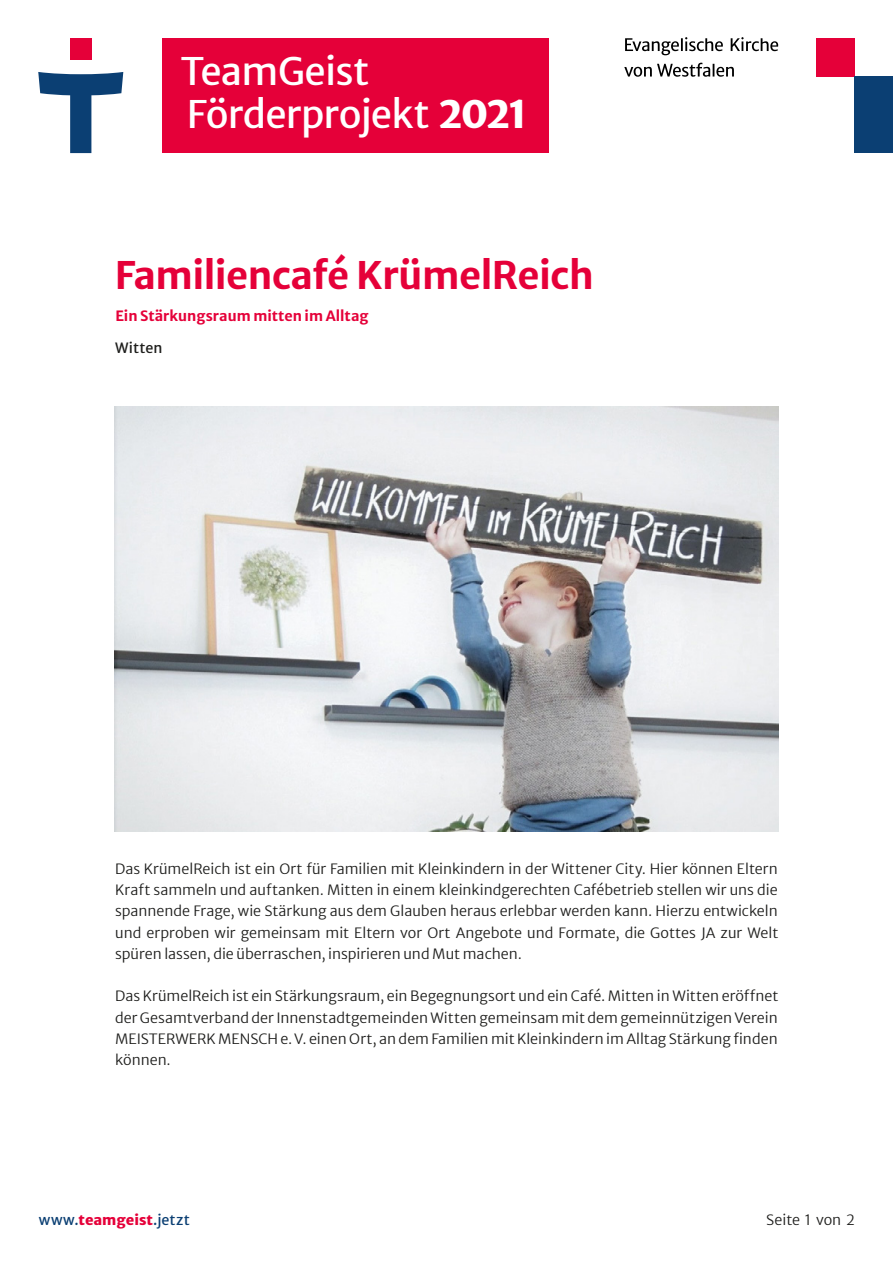
<style>
.page{position:relative;width:893px;height:1263px;background:#fff}
.page>*{position:absolute;margin:0;border:0;box-sizing:border-box;transform-origin:0 0}
.t1{font:38.1px/42.5px "Merriweather Sans E Kv W";letter-spacing:-.015em;color:#fff}
.t2{font:700 38.1px "Merriweather Sans E Kv W";letter-spacing:-.015em;color:#e50039}
.t3{font:300 14.25px/21.3px "Merriweather Sans E Kv W";color:#1d1d1b;text-align:justify}
.t4{font:700 14.25px "Merriweather Sans E Kv W";color:#e50039}
.t5{font:14.25px "Merriweather Sans E Kv W";letter-spacing:.025em;color:#0b3f73}
.t6{font:14.25px "Merriweather Sans E Kv W";letter-spacing:.005em;color:#1d1d1b}
.s1{font-weight:900}
.s2{font-weight:900;color:#e50039}
</style>
<div class="page">
<div style="left:162px;top:38px;width:387px;height:115px;background:#e50039"></div>
<div style="left:70px;top:38px;width:21px;height:22px;background:#e50039"></div>
<svg style="left:38px;top:72px;width:85px;height:81px"></svg>
<svg style="left:624px;top:37px;width:154px;height:40px"></svg>
<div style="left:816px;top:38px;width:39px;height:39px;background:#e50039"></div>
<div style="left:855px;top:77px;width:38px;height:76px;background:#0b3f73"></div>
<img style="left:115px;top:406px;width:663px;height:425px">
<h1 class="t1" style="left:180px;top:46px;width:348px">TeamGeist<br>Förderprojekt <span class="s1">2021</span></h1>
<h1 class="t2" style="left:115px;top:241px;width:481px">Familiencafé KrümelReich</h1>
<p class="t4" style="left:115px;top:303px;width:255px">Ein Stärkungsraum mitten im Alltag</p>
<p class="t6" style="left:115px;top:335px;width:49px">Witten</p>
<p class="t3" style="left:115px;top:856px;width:665px">Das KrümelReich ist ein Ort für Familien mit Kleinkindern in der Wittener City. Hier können Eltern Kraft sammeln und auftanken. Mitten in einem kleinkindgerechten Cafébetrieb stellen wir uns die spannende Frage, wie Stärkung aus dem Glauben heraus erlebbar werden kann. Hierzu entwickeln und erproben wir gemeinsam mit Eltern vor Ort Angebote und Formate, die Gottes JA zur Welt spüren lassen, die überraschen, inspirieren und Mut machen.</p>
<p class="t3" style="left:115px;top:984px;width:665px">Das KrümelReich ist ein Stärkungsraum, ein Begegnungsort und ein Café. Mitten in Witten eröffnet der Gesamtverband der Innenstadtgemeinden Witten gemeinsam mit dem gemeinnützigen Verein MEISTERWERK MENSCH e.V. einen Ort, an dem Familien mit Kleinkindern im Alltag Stärkung finden können.</p>
<p class="t5" style="left:39px;top:1207px;width:152px">www.<span class="s2">teamgeist</span>.jetzt</p>
<p class="t3" style="left:766px;top:1207px;width:90px">Seite 1 von 2</p>
</div>
